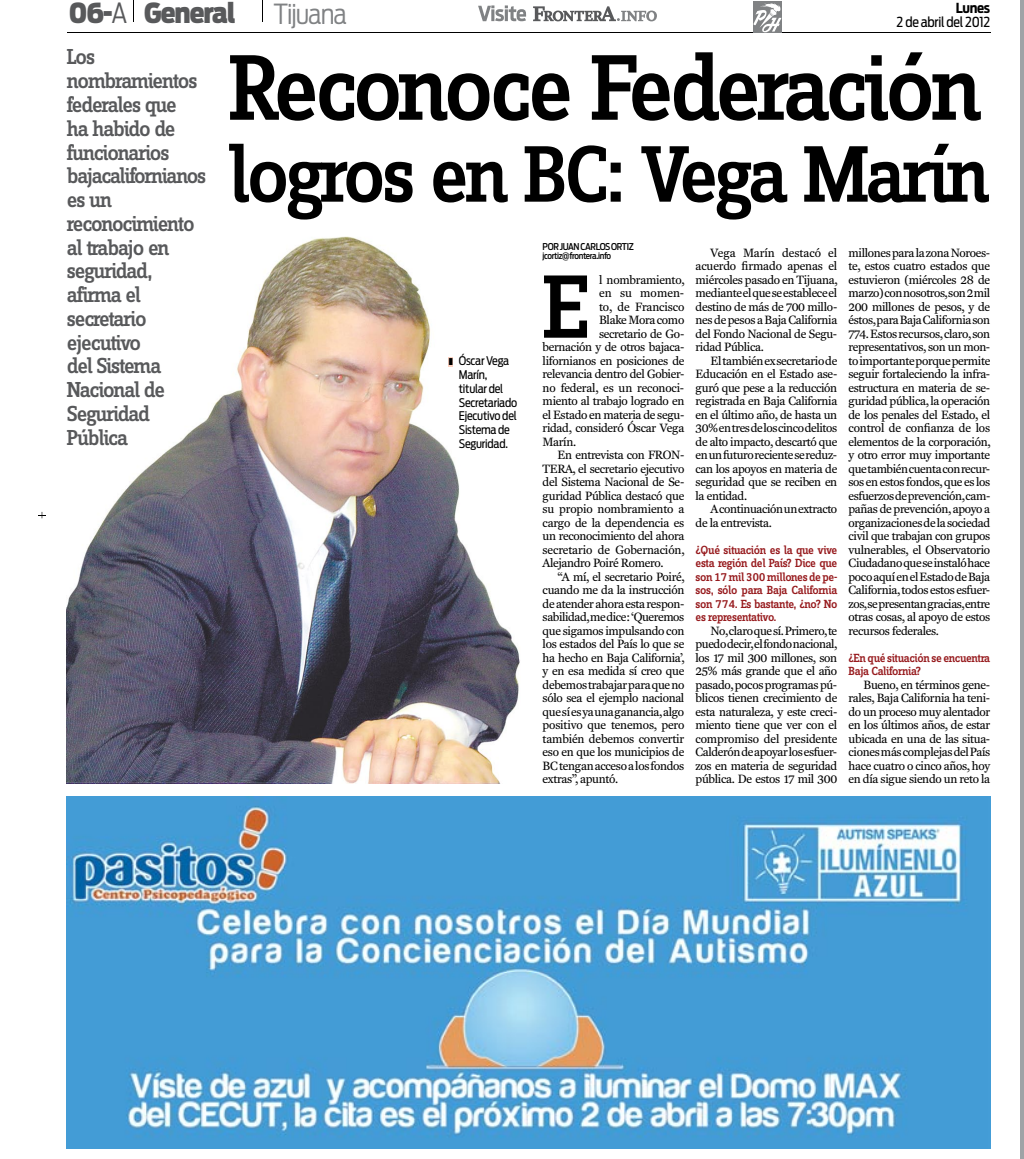
<style>
.page{position:relative;width:1024px;height:1159px;background:#fff}
.page>*{position:absolute;margin:0;border:0;box-sizing:border-box;transform-origin:0 0}
.t1{font:96.62px "Zine Slab Dis Medium Roman Tf";letter-spacing:-.05em;color:#000}
.t2{font:93.25px "Zine Slab Dis Medium Roman Tf";color:#000}
.t3{font:83px "Zine Slab Dis Medium Roman Tf";letter-spacing:-.045em;color:#000}
.t4{font:900 27.5px "Antenna Cond";letter-spacing:-.04em;color:#58595b}
.t5{font:300 27.5px "Antenna Cond";letter-spacing:-.04em;color:#808284}
.t6{font:22.5px/23.8px "Zine Slab Dis Medium Roman Tf";letter-spacing:-.055em;color:#58595b}
.t7{font:13.75px "Antenna Cond";letter-spacing:-.02em;color:#000}
.t8{font:700 13.75px "Antenna Cond";letter-spacing:-.02em;color:#000}
.t9{font:12.25px/13.5px "Fenway";letter-spacing:-.025em;color:#000;text-align:justify}
.t10{font:12.25px/13.5px "Zine Slab Dis Medium Roman Tf";letter-spacing:-.025em;color:#971b1e;text-align:justify}
.t11{font:12.25px "Fenway";letter-spacing:.005em;color:#000}
.t12{font:11.88px/13.8px "Antenna Cond";letter-spacing:-.02em;color:#000}
.t13{font:500 9.38px "Antenna Cond";letter-spacing:-.04em;color:#000}
.t14{font:500 8.75px "Antenna Cond";letter-spacing:-.04em;color:#000}
.s1{font-weight:300}
</style>
<div class="page">
<svg style="left:38px;top:512px;width:8px;height:6px"></svg>
<hr style="left:1021px;top:0;width:3px;height:1158px;background:#9fa3a6">
<hr style="left:67px;top:33px;width:923px;height:1px;background:#000">
<div style="left:753px;top:1px;width:28px;height:31px;background:#808284"></div>
<svg style="left:753px;top:3px;width:28px;height:29px"></svg>
<svg style="left:533px;top:6px;width:124px;height:15px"></svg>
<svg style="left:478px;top:5px;width:48px;height:16px"></svg>
<svg style="left:262px;top:1px;width:1px;height:21px"></svg>
<img style="left:67px;top:797px;width:923px;height:351px">
<img style="left:67px;top:236px;width:453px;height:547px">
<svg style="left:449px;top:357px;width:4px;height:9px"></svg>
<h3 class="t4" style="left:69px;top:-4px;width:168px">06-<span class="s1">A</span> General</h3>
<h3 class="t5" style="left:273px;top:-2px;width:75px">Tijuana</h3>
<p class="t8" style="left:955px;top:0;width:36px">Lunes</p>
<p class="t7" style="left:896px;top:14px;width:95px">2 de abril del 2012</p>
<h1 class="t1" style="left:229px;top:40px;width:755px">Reconoce Federación</h1>
<h3 class="t6" style="left:67px;top:46px;width:141px">Los nombramientos federales que<br>ha habido de funcionarios bajacalifornianos es un reconocimiento al trabajo en seguridad, afirma el secretario ejecutivo<br>del Sistema<br>Nacional de<br>Seguridad<br>Pública</h3>
<h3 class="t3" style="left:228px;top:133px;width:764px">logros en BC: Vega Marín</h3>
<p class="t13" style="left:543px;top:241px;width:93px">POR JUAN CARLOS ORTIZ</p>
<p class="t14" style="left:543px;top:251px;width:70px">jcortiz@frontera.info</p>
<h2 class="t2" style="left:543px;top:260px;width:49px">E</h2>
<p class="t9" style="left:599px;top:273px;width:87px">l nombramiento,</p>
<p class="t9" style="left:695px;top:246px;width:143px;text-indent:15px">Vega Marín destacó el acuerdo firmado apenas el miércoles pasado en Tijuana, mediante el que se establece el destino de más de 700 millo&shy;nes de pesos a Baja California del Fondo Nacional de Segu&shy;ridad Pública.</p>
<p class="t9" style="left:695px;top:354px;width:143px;text-indent:15px">El también ex secretario de Educación en el Estado ase&shy;guró que pese a la reducción registrada en Baja California en el último año, de hasta un 30% en tres de los cinco delitos de alto impacto, descartó que en un futuro reciente se reduz&shy;can los apoyos en materia de seguridad que se reciben en la entidad.</p>
<p class="t9" style="left:695px;top:502px;width:143px;text-indent:15px">A continuación un extracto de la entrevista.</p>
<p class="t10" style="left:695px;top:543px;width:143px">¿Qué situación es la que vive esta región del País? Dice que son 17 mil 300 millones de pe&shy;sos, sólo para Baja California son 774. Es bastante, ¿no? No es representativo.</p>
<p class="t9" style="left:695px;top:624px;width:143px;text-indent:15px">No, claro que sí. Primero, te puedo decir, el fondo nacional, los 17 mil 300 millones, son 25% más grande que el año pasado, pocos programas pú&shy;blicos tienen crecimiento de esta naturaleza, y este creci&shy;miento tiene que ver con el compromiso del presidente Calderón de apoyar los esfuer&shy;zos en materia de seguridad pública. De estos 17 mil 300</p>
<p class="t9" style="left:848px;top:246px;width:143px">millones para la zona Noroes&shy;te, estos cuatro estados que estuvieron (miércoles 28 de marzo) con nosotros, son 2 mil 200 millones de pesos, y de éstos, para Baja California son 774. Estos recursos, claro, son representativos, son un mon&shy;to importante porque permite seguir fortaleciendo la infra&shy;estructura en materia de se&shy;guridad pública, la operación de los penales del Estado, el control de confianza de los elementos de la corporación, y otro error muy importante que también cuenta con recur&shy;sos en estos fondos, que es los esfuerzos de prevención, cam&shy;pañas de prevención, apoyo a organizaciones de la sociedad civil que trabajan con grupos vulnerables, el Observatorio Ciudadano que se instaló hace poco aquí en el Estado de Baja California, todos estos esfuer&shy;zos, se presentan gracias, entre otras cosas, al apoyo de estos recursos federales.</p>
<p class="t10" style="left:848px;top:651px;width:143px">¿En qué situación se encuentra<br>Baja California?</p>
<p class="t9" style="left:848px;top:678px;width:143px;text-indent:15px">Bueno, en términos gene&shy;rales, Baja California ha teni&shy;do un proceso muy alentador en los últimos años, de estar ubicada en una de las situa&shy;ciones más complejas del País hace cuatro o cinco años, hoy en día sigue siendo un reto la</p>
<p class="t11" style="left:599px;top:285px;width:87px">en su momen-</p>
<p class="t9" style="left:599px;top:300px;width:87px">to, de Francisco</p>
<p class="t9" style="left:599px;top:313px;width:87px">Blake Mora como</p>
<p class="t9" style="left:599px;top:327px;width:87px">secretario de Go-</p>
<p class="t9" style="left:543px;top:340px;width:143px">bernación y de otros bajaca-</p>
<p class="t9" style="left:543px;top:354px;width:143px">lifornianos en posiciones de</p>
<p class="t9" style="left:543px;top:367px;width:143px">relevancia dentro del Gobier-</p>
<p class="t9" style="left:543px;top:381px;width:143px">no federal, es un reconoci-</p>
<p class="t9" style="left:543px;top:394px;width:143px">miento al trabajo logrado en</p>
<p class="t9" style="left:543px;top:408px;width:143px">el Estado en materia de segu-</p>
<p class="t9" style="left:543px;top:421px;width:143px">ridad, consideró Óscar Vega</p>
<p class="t9" style="left:543px;top:435px;width:35px">Marín.</p>
<p class="t9" style="left:558px;top:448px;width:128px">En entrevista con FRON-</p>
<p class="t9" style="left:543px;top:462px;width:143px">TERA, el secretario ejecutivo</p>
<p class="t9" style="left:543px;top:475px;width:143px">del Sistema Nacional de Se-</p>
<p class="t9" style="left:543px;top:489px;width:143px">guridad Pública destacó que</p>
<p class="t9" style="left:543px;top:502px;width:143px">su propio nombramiento a</p>
<p class="t9" style="left:543px;top:516px;width:143px">cargo de la dependencia es</p>
<p class="t9" style="left:543px;top:529px;width:143px">un reconocimiento del ahora</p>
<p class="t9" style="left:543px;top:543px;width:143px">secretario de Gobernación,</p>
<p class="t9" style="left:543px;top:556px;width:122px">Alejandro Poiré Romero.</p>
<p class="t9" style="left:558px;top:570px;width:128px">“A mí, el secretario Poiré,</p>
<p class="t9" style="left:543px;top:583px;width:143px">cuando me da la instrucción</p>
<p class="t9" style="left:543px;top:597px;width:143px">de atender ahora esta respon-</p>
<p class="t9" style="left:543px;top:610px;width:143px">sabilidad, me dice: ‘Queremos</p>
<p class="t9" style="left:543px;top:624px;width:143px">que sigamos impulsando con</p>
<p class="t9" style="left:543px;top:637px;width:143px">los estados del País lo que se</p>
<p class="t9" style="left:543px;top:651px;width:143px">ha hecho en Baja California’,</p>
<p class="t9" style="left:543px;top:664px;width:143px">y en esa medida sí creo que</p>
<p class="t9" style="left:543px;top:678px;width:143px">debemos trabajar para que no</p>
<p class="t9" style="left:543px;top:691px;width:143px">sólo sea el ejemplo nacional</p>
<p class="t9" style="left:543px;top:705px;width:143px">que sí es ya una ganancia, algo</p>
<p class="t9" style="left:543px;top:718px;width:143px">positivo que tenemos, pero</p>
<p class="t9" style="left:543px;top:732px;width:143px">también debemos convertir</p>
<p class="t9" style="left:543px;top:745px;width:143px">eso en que los municipios de</p>
<p class="t9" style="left:543px;top:759px;width:143px">BC tengan acceso a los fondos</p>
<p class="t9" style="left:543px;top:772px;width:77px">extras”, apuntó.</p>
<p class="t12" style="left:459px;top:354px;width:60px">Óscar Vega<br>Marín, titular del<br>Secretariado<br>Ejecutivo del<br>Sistema de<br>Seguridad.</p>
</div>
